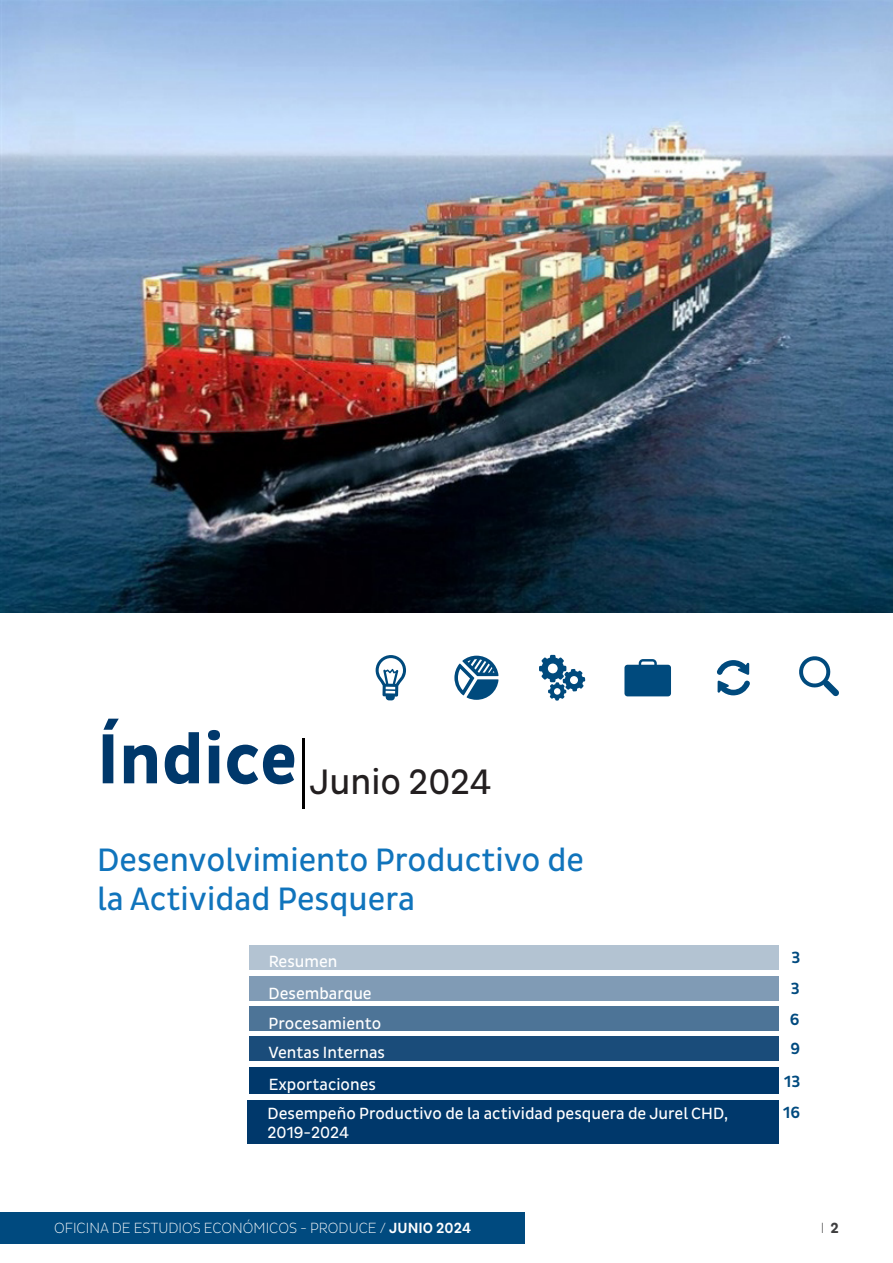
<style>
.page{position:relative;width:893px;height:1263px;background:#fff}
.page>*{position:absolute;margin:0;border:0;box-sizing:border-box;transform-origin:0 0}
.t1{font:700 72px "Pluto Sans Cond";color:#00386b}
.t2{font:36px "Pluto Sans Cond";color:#231f20}
.t3{font:33px/39.6px "Pluto Sans Cond";color:#1074bc}
.t4{font:16.5px/31.8px "Pluto Sans Cond";color:#fff}
.t5{font:500 16.5px "Pluto Sans Cond";color:#004a7f}
.t6{font:300 15px "Pluto Sans Cond Ex";color:#fff}
.t7{font:300 15px "Pluto Sans Cond Ex";color:#3e3e3f}
.s1{font-family:"Pluto Sans Cond";font-weight:500}
.s2{font-family:"Pluto Sans Cond";font-weight:700}
</style>
<div class="page">
<div style="left:0;top:1212px;width:525px;height:32px;background:#004a7f"></div>
<hr style="left:892px;top:1212px;width:1px;height:32px;background:#004a7f">
<div style="left:249px;top:945px;width:530px;height:24px;background:#b3c3d2"></div>
<div style="left:249px;top:977px;width:530px;height:24px;background:#809bb5"></div>
<div style="left:249px;top:1007px;width:530px;height:24px;background:#4d7497"></div>
<div style="left:249px;top:1036px;width:530px;height:25px;background:#1a4c7a"></div>
<div style="left:249px;top:1068px;width:530px;height:26px;background:#00386b"></div>
<hr style="left:302px;top:738px;width:2px;height:71px;background:#010000">
<svg style="left:376px;top:655px;width:30px;height:45px"></svg>
<svg style="left:454px;top:656px;width:44px;height:44px"></svg>
<svg style="left:539px;top:655px;width:46px;height:46px"></svg>
<svg style="left:799px;top:656px;width:40px;height:40px"></svg>
<svg style="left:624px;top:659px;width:47px;height:37px;background:#22628e"></svg>
<svg style="left:717px;top:660px;width:33px;height:35px"></svg>
<img style="left:0;top:0;width:893px;height:612px">
<div style="left:247px;top:1100px;width:532px;height:44px;background:#00386b"></div>
<p class="t1" style="left:97px;top:718px;width:202px">Índice</p>
<p class="t2" style="left:309px;top:762px;width:184px">Junio 2024</p>
<p class="t3" style="left:97px;top:840px;width:488px">Desenvolvimiento Productivo de la Actividad Pesquera</p>
<p class="t4" style="left:269px;top:945px;width:105px">Resumen<br>Desembarque</p>
<p class="t4" style="left:269px;top:1008px;width:118px;line-height:29.5px">Procesamiento<br>Ventas Internas</p>
<p class="t4" style="left:269px;top:1068px;width:109px">Exportaciones</p>
<p class="t4" style="left:268px;top:1097px;width:462px">Desempeño Productivo de la actividad pesquera de Jurel CHD,</p>
<p class="t4" style="left:268px;top:1117px;width:83px">2019-2024</p>
<p class="t5" style="left:791px;top:948px;width:10px">3</p>
<p class="t5" style="left:791px;top:979px;width:10px">3</p>
<p class="t5" style="left:790px;top:1010px;width:11px">6</p>
<p class="t5" style="left:790px;top:1039px;width:11px">9</p>
<p class="t5" style="left:784px;top:1071px;width:18px">13</p>
<p class="t5" style="left:783px;top:1103px;width:18px">16</p>
<p class="t6" style="left:54px;top:1220px;width:419px">OFICINA DE ESTUDIOS ECONÓMICOS - PRODUCE / <span class="s1">JUNIO 2024</span></p>
<p class="t7" style="left:821px;top:1220px;width:20px">I <span class="s2">2</span></p>
</div>
